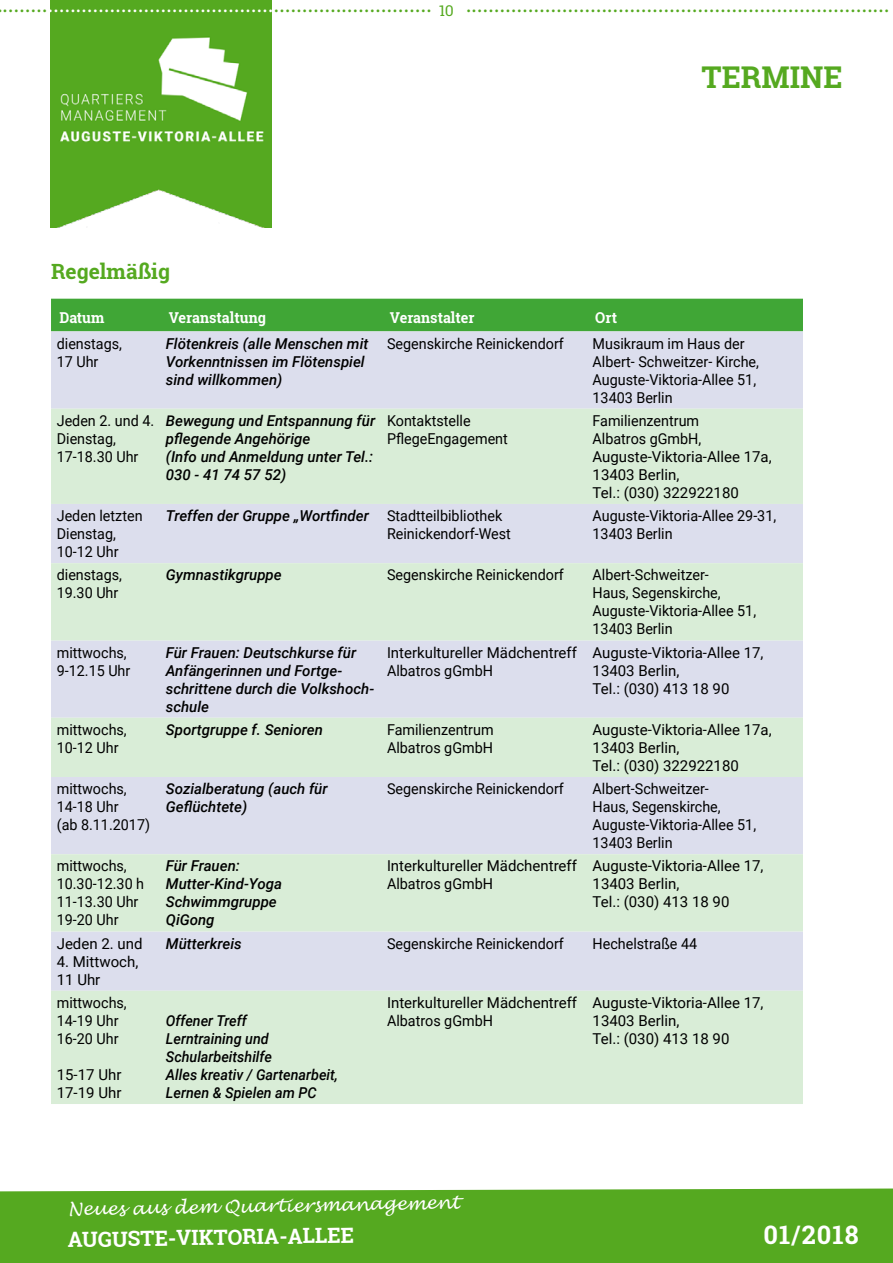
<style>
.page{position:relative;width:893px;height:1263px;background:#fff}
.page>*{position:absolute;margin:0;border:0;box-sizing:border-box;transform-origin:0 0}
.t1{font:700 30px "Roboto Slab";color:#55a920}
.t2{font:700 25.5px "Roboto Slab";letter-spacing:.04em;color:#fff}
.t3{font:700 21px "Roboto Slab";color:#fff}
.t4{font:700 21px "Roboto Slab";color:#55a920}
.t5{font:700 18px "Minion Pro";color:#55a920}
.t6{font:italic 18px "Lucida Handwriting";color:#fff}
.t7{font:15px/18px "Roboto";color:#000;scale:.96 1}
.t8{font:italic 500 15px/18px "Roboto";color:#000}
.t9{font:15px/18px "Roboto";color:#000}
.t10{font:italic 500 15px/18px "Roboto";color:#000;scale:.96 1}
.t11{font:700 15px "Roboto Slab";color:#fff;scale:.96 1}
.t12{font:15px "Roboto Slab";color:#55a920}
.s1{color:#fff}
.s2{font-weight:500;font-style:italic}
</style>
<div class="page">
<div style="left:0;top:1188px;width:893px;height:75px;background:#55a920"></div>
<div style="left:51px;top:299px;width:752px;height:32px;background:#40a636"></div>
<div style="left:51px;top:331px;width:752px;height:78px;background:#dcdeed"></div>
<svg style="left:51px;top:409px;width:752px;height:695px;background:#dae7df"></svg>
<img style="left:50px;top:0;width:222px;height:227px">
<p class="t12" style="left:439px;top:0;width:16px">10</p>
<p class="t5" style="left:3px;top:-7px;width:888px">........<span class="s1">........................................</span>.............................................................................................................</p>
<h3 class="t4" style="left:51px;top:257px;width:120px">Regelmäßig</h3>
<h1 class="t1" style="left:702px;top:56px;width:142px">TERMINE</h1>
<p class="t11" style="left:60px;top:307px;width:48px">Datum</p>
<p class="t11" style="left:169px;top:307px;width:103px">Veranstaltung</p>
<p class="t11" style="left:390px;top:307px;width:90px">Veranstalter</p>
<p class="t11" style="left:595px;top:307px;width:24px">Ort</p>
<p class="t7" style="left:57px;top:334px;width:70px">dienstags,<br>17 Uhr</p>
<p class="t8" style="left:166px;top:334px;width:204px">Flötenkreis (alle Menschen mit<br>Vorkenntnissen im Flötenspiel sind willkommen)</p>
<p class="t7" style="left:387px;top:334px;width:186px">Segenskirche Reinickendorf</p>
<p class="t7" style="left:593px;top:334px;width:175px">Musikraum im Haus der<br>Albert- Schweitzer- Kirche,<br>Auguste-Viktoria-Allee 51,<br>13403 Berlin</p>
<p class="t7" style="left:57px;top:411px;width:103px">Jeden 2. und 4.<br>Dienstag,<br>17-18.30 Uhr</p>
<p class="t8" style="left:166px;top:411px;width:211px">Bewegung und Entspannung für pflegende Angehörige<br>(Info und Anmeldung unter Tel.:<br>030 - 41 74 57 52)</p>
<p class="t7" style="left:387px;top:411px;width:127px">Kontaktstelle<br>PflegeEngagement</p>
<p class="t7" style="left:593px;top:411px;width:188px">Familienzentrum<br>Albatros gGmbH,<br>Auguste-Viktoria-Allee 17a,<br>13403 Berlin,<br>Tel.: (030) 322922180</p>
<p class="t7" style="left:57px;top:506px;width:91px">Jeden letzten<br>Dienstag,<br>10-12 Uhr</p>
<p class="t7" style="left:387px;top:506px;width:131px;text-indent:-221px"><span class="s2">Treffen der Gruppe „Wortfinder</span> Stadtteilbibliothek<br>Reinickendorf-West</p>
<p class="t7" style="left:593px;top:506px;width:193px">Auguste-Viktoria-Allee 29-31,<br>13403 Berlin</p>
<p class="t7" style="left:57px;top:565px;width:70px">dienstags,<br>19.30 Uhr</p>
<p class="t8" style="left:166px;top:565px;width:117px">Gymnastikgruppe</p>
<p class="t7" style="left:387px;top:565px;width:186px">Segenskirche Reinickendorf</p>
<p class="t7" style="left:593px;top:565px;width:172px">Albert-Schweitzer-<br>Haus, Segenskirche,<br>Auguste-Viktoria-Allee 51,<br>13403 Berlin</p>
<p class="t7" style="left:57px;top:643px;width:78px">mittwochs,<br>9-12.15 Uhr</p>
<p class="t8" style="left:166px;top:643px;width:210px">Für Frauen: Deutschkurse für<br>Anfängerinnen und Fortge&shy;schrittene durch die Volkshoch&shy;schule</p>
<p class="t7" style="left:387px;top:643px;width:199px">Interkultureller Mädchentreff<br>Albatros gGmbH</p>
<p class="t9" style="left:593px;top:643px;width:172px">Auguste-Viktoria-Allee 17,<br>13403 Berlin,<br>Tel.: (030) 413 18 90</p>
<p class="t7" style="left:57px;top:720px;width:74px">mittwochs,<br>10-12 Uhr</p>
<p class="t8" style="left:166px;top:720px;width:158px">Sportgruppe f. Senioren</p>
<p class="t7" style="left:387px;top:720px;width:113px">Familienzentrum<br>Albatros gGmbH</p>
<p class="t9" style="left:593px;top:720px;width:181px">Auguste-Viktoria-Allee 17a,<br>13403 Berlin,<br>Tel.: (030) 322922180</p>
<p class="t7" style="left:57px;top:779px;width:99px">mittwochs,<br>14-18 Uhr<br>(ab 8.11.2017)</p>
<p class="t8" style="left:166px;top:779px;width:163px">Sozialberatung (auch für<br>Geflüchtete)</p>
<p class="t7" style="left:387px;top:779px;width:186px">Segenskirche Reinickendorf</p>
<p class="t7" style="left:593px;top:779px;width:172px">Albert-Schweitzer-<br>Haus, Segenskirche,<br>Auguste-Viktoria-Allee 51,<br>13403 Berlin</p>
<p class="t7" style="left:57px;top:856px;width:93px">mittwochs,<br>10.30-12.30 h<br>11-13.30 Uhr<br>19-20 Uhr</p>
<p class="t8" style="left:166px;top:856px;width:118px">Für Frauen:<br>Mutter-Kind-Yoga<br>Schwimmgruppe<br>QiGong</p>
<p class="t7" style="left:387px;top:856px;width:199px">Interkultureller Mädchentreff<br>Albatros gGmbH</p>
<p class="t9" style="left:593px;top:856px;width:172px">Auguste-Viktoria-Allee 17,<br>13403 Berlin,<br>Tel.: (030) 413 18 90</p>
<p class="t9" style="left:57px;top:934px;width:87px">Jeden 2. und</p>
<p class="t9" style="left:57px;top:952px;width:83px">4. Mittwoch,<br>11 Uhr</p>
<p class="t8" style="left:166px;top:934px;width:77px">Mütterkreis</p>
<p class="t7" style="left:387px;top:934px;width:186px">Segenskirche Reinickendorf</p>
<p class="t7" style="left:593px;top:934px;width:111px">Hechelstraße 44</p>
<p class="t7" style="left:57px;top:993px;width:74px">mittwochs,<br>14-19 Uhr<br>16-20 Uhr</p>
<p class="t9" style="left:57px;top:1065px;width:66px">15-17 Uhr<br>17-19 Uhr</p>
<p class="t10" style="left:166px;top:1011px;width:181px">Offener Treff<br>Lerntraining und<br>Schularbeitshilfe<br>Alles kreativ / Gartenarbeit,<br>Lernen &amp; Spielen am PC</p>
<p class="t9" style="left:387px;top:993px;width:192px">Interkultureller Mädchentreff<br>Albatros gGmbH</p>
<p class="t9" style="left:593px;top:993px;width:172px">Auguste-Viktoria-Allee 17,<br>13403 Berlin,<br>Tel.: (030) 413 18 90</p>
<p class="t6" style="left:68px;top:1198px;width:393px;rotate:-1deg">Neues aus dem Quartiersmanagement</p>
<h3 class="t3" style="left:67px;top:1225px;width:288px;rotate:-1deg">AUGUSTE-VIKTORIA-ALLEE</h3>
<h2 class="t2" style="left:763px;top:1218px;width:97px">01/2018</h2>
</div>
